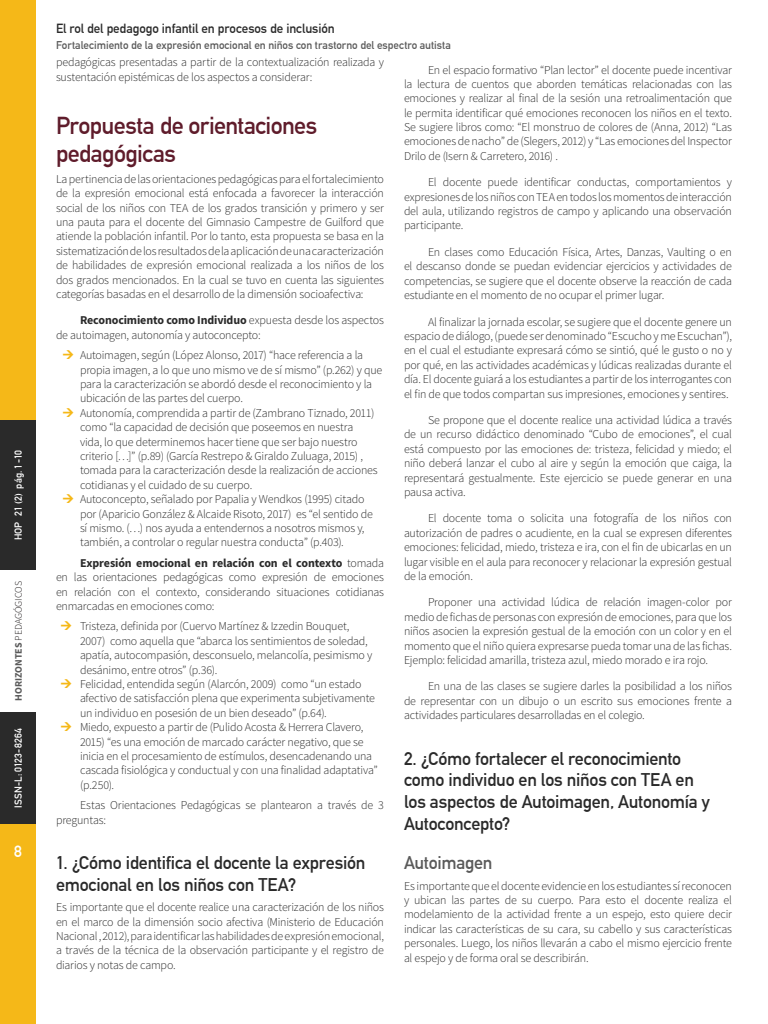
<style>
.page{position:relative;width:768px;height:1024px;background:#fff}
.page>*{position:absolute;margin:0;border:0;box-sizing:border-box;transform-origin:0 0}
.t1{font:700 24px/28.8px "DIN Alternate";letter-spacing:-.025em;color:#5f1c2b}
.t2{font:700 18px/21.6px "DIN Alternate";letter-spacing:-.015em;color:#2a2a2a}
.t3{font:700 18px "DIN Alternate";letter-spacing:-.015em;color:#5a5a5a}
.t4{font:700 16px "DIN Alternate";color:#fff}
.t5{font:700 13px "DIN Alternate";letter-spacing:-.005em;color:#2a2a2a}
.t6{font:300 12px/14.4px "Source Sans Pro";letter-spacing:-.015em;color:#2a2a2a;text-align:justify}
.t7{font:700 11.1px "DIN Alternate";color:#5a5a5a}
.t8{font:700 10px "DIN Alternate";color:#fff}
.t9{font:300 10px "Source Sans Pro";letter-spacing:-.015em;color:#231f20}
.s1{font-weight:700;color:#5a5a5a}
.s2{font-weight:700}
</style>
<div class="page">
<div style="left:0;top:712px;width:36px;height:312px;background:#f5b818"></div>
<div style="left:0;top:0;width:36px;height:570px;background:#f5b818"></div>
<div style="left:0;top:420px;width:36px;height:150px;background:#2a2a2a"></div>
<div style="left:0;top:712px;width:36px;height:112px;background:#2a2a2a"></div>
<p class="t8" style="left:11px;top:540px;width:92px;rotate:-90deg">HOP 21 (2) pág. 1-10</p>
<p class="t9" style="left:12px;top:701px;width:121px;rotate:-90deg"><span class="s1">HORIZONTES</span> PEDAGÓGICOS</p>
<p class="t8" style="left:11px;top:808px;width:81px;rotate:-90deg">ISSN-L: 0123-8264</p>
<h3 class="t4" style="left:14px;top:839px;width:9px">8</h3>
<p class="t5" style="left:56px;top:19px;width:280px">El rol del pedagogo infantil en procesos de inclusión</p>
<p class="t7" style="left:56px;top:36px;width:397px">Fortalecimiento de la expresión emocional en niños con trastorno del espectro autista</p>
<p class="t6" style="left:56px;top:55px;width:330px">pedagógicas presentadas a partir de la contextualización realizada y sustentación epistémicas de los aspectos a considerar:</p>
<h1 class="t1" style="left:56px;top:109px;width:263px">Propuesta de orientaciones pedagógicas</h1>
<p class="t6" style="left:56px;top:172px;width:330px">La pertinencia de las orientaciones pedagógicas para el fortalecimiento de la expresión emocional está enfocada a favorecer la interacción social de los niños con TEA de los grados transición y primero y ser una pauta para el docente del Gimnasio Campestre de Guilford que atiende la población infantil. Por lo tanto, esta propuesta se basa en la sistematización de los resultados de la aplicación de una caracterización de habilidades de expresión emocional realizada a los niños de los dos grados mencionados. En la cual se tuvo en cuenta las siguientes categorías basadas en el desarrollo de la dimensión socioafectiva:</p>
<p class="t6" style="left:56px;top:313px;width:329px;text-indent:24px"><span class="s2">Reconocimiento como Individuo</span> expuesta desde los aspectos de autoimagen, autonomía y autoconcepto:</p>
<p class="t6" style="left:80px;top:348px;width:304px;text-align:left">Autoimagen, según (López Alonso, 2017) “hace referencia a la propia imagen, a lo que uno mismo ve de sí mismo” (p.262) y que para la caracterización se abordó desde el reconocimiento y la ubicación de las partes del cuerpo.<br>Autonomía, comprendida a partir de (Zambrano Tiznado, 2011) como “la capacidad de decisión que poseemos en nuestra<br>vida, lo que determinemos hacer tiene que ser bajo nuestro criterio […]” (p.89) (García Restrepo &amp; Giraldo Zuluaga, 2015) , tomada para la caracterización desde la realización de acciones cotidianas y el cuidado de su cuerpo.<br>Autoconcepto, señalado por Papalia y Wendkos (1995) citado por (Aparicio González &amp; Alcaide Risoto, 2017) es “el sentido de sí mismo. (…) nos ayuda a entendernos a nosotros mismos y, también, a controlar o regular nuestra conducta” (p.403).</p>
<p class="t6" style="left:56px;top:556px;width:330px;text-indent:24px"><span class="s2">Expresión emocional en relación con el contexto</span> tomada en las orientaciones pedagógicas como expresión de emociones en relación con el contexto, considerando situaciones cotidianas enmarcadas en emociones como:</p>
<p class="t6" style="left:80px;top:619px;width:299px;text-align:left">Tristeza, definida por (Cuervo Martínez &amp; Izzedin Bouquet, 2007) como aquella que “abarca los sentimientos de soledad, apatía, autocompasión, desconsuelo, melancolía, pesimismo y desánimo, entre otros” (p.36).<br>Felicidad, entendida según (Alarcón, 2009) como “un estado afectivo de satisfacción plena que experimenta subjetivamente un individuo en posesión de un bien deseado” (p.64).<br>Miedo, expuesto a partir de (Pulido Acosta &amp; Herrera Clavero, 2015) “es una emoción de marcado carácter negativo, que se inicia en el procesamiento de estímulos, desencadenando una cascada fisiológica y conductual y con una finalidad adaptativa” (p.250).</p>
<p class="t6" style="left:56px;top:798px;width:329px;text-indent:24px">Estas Orientaciones Pedagógicas se plantearon a través de 3 preguntas:</p>
<h2 class="t2" style="left:56px;top:851px;width:311px">1. ¿Cómo identifica el docente la expresión emocional en los niños con TEA?</h2>
<p class="t6" style="left:56px;top:900px;width:330px">Es importante que el docente realice una caracterización de los niños en el marco de la dimensión socio afectiva (Ministerio de Educación Nacional , 2012), para identificar las habilidades de expresión emocional, a través de la técnica de la observación participante y el registro de diarios y notas de campo.</p>
<p class="t6" style="left:404px;top:62px;width:330px;text-indent:24px">En el espacio formativo “Plan lector” el docente puede incentivar la lectura de cuentos que aborden temáticas relacionadas con las emociones y realizar al final de la sesión una retroalimentación que le permita identificar qué emociones reconocen los niños en el texto.<br>Se sugiere libros como: “El monstruo de colores de (Anna, 2012) “Las emociones de nacho” de (Slegers, 2012) y “Las emociones del Inspector Drilo de (Isern &amp; Carretero, 2016) .</p>
<p class="t6" style="left:404px;top:175px;width:330px;text-indent:24px">El docente puede identificar conductas, comportamientos y expresiones de los niños con TEA en todos los momentos de interacción del aula, utilizando registros de campo y aplicando una observación participante.</p>
<p class="t6" style="left:404px;top:245px;width:329px;text-indent:24px">En clases como Educación Física, Artes, Danzas, Vaulting o en el descanso donde se puedan evidenciar ejercicios y actividades de competencias, se sugiere que el docente observe la reacción de cada estudiante en el momento de no ocupar el primer lugar.</p>
<p class="t6" style="left:404px;top:314px;width:330px;text-indent:24px">Al finalizar la jornada escolar, se sugiere que el docente genere un espacio de diálogo, (puede ser denominado “Escucho y me Escuchan”), en el cual el estudiante expresará cómo se sintió, qué le gusto o no y por qué, en las actividades académicas y lúdicas realizadas durante el día. El docente guiará a los estudiantes a partir de los interrogantes con el fin de que todos compartan sus impresiones, emociones y sentires.</p>
<p class="t6" style="left:404px;top:413px;width:330px;text-indent:24px">Se propone que el docente realice una actividad lúdica a través de un recurso didáctico denominado “Cubo de emociones”, el cual está compuesto por las emociones de: tristeza, felicidad y miedo; el niño deberá lanzar el cubo al aire y según la emoción que caiga, la representará gestualmente. Este ejercicio se puede generar en una pausa activa.</p>
<p class="t6" style="left:404px;top:511px;width:330px;text-indent:24px">El docente toma o solicita una fotografía de los niños con autorización de padres o acudiente, en la cual se expresen diferentes emociones: felicidad, miedo, tristeza e ira, con el fin de ubicarlas en un lugar visible en el aula para reconocer y relacionar la expresión gestual de la emoción.</p>
<p class="t6" style="left:404px;top:595px;width:330px;text-indent:24px">Proponer una actividad lúdica de relación imagen-color por medio de fichas de personas con expresión de emociones, para que los niños asocien la expresión gestual de la emoción con un color y en el momento que el niño quiera expresarse pueda tomar una de las fichas.<br>Ejemplo: felicidad amarilla, tristeza azul, miedo morado e ira rojo.</p>
<p class="t6" style="left:404px;top:679px;width:330px;text-indent:24px">En una de las clases se sugiere darles la posibilidad a los niños de representar con un dibujo o un escrito sus emociones frente a actividades particulares desarrolladas en el colegio.</p>
<h2 class="t2" style="left:404px;top:746px;width:307px">2. ¿Cómo fortalecer el reconocimiento como individuo en los niños con TEA en los aspectos de Autoimagen, Autonomía y<br>Autoconcepto?</h2>
<h2 class="t3" style="left:404px;top:849px;width:90px">Autoimagen</h2>
<p class="t6" style="left:404px;top:878px;width:330px">Es importante que el docente evidencie en los estudiantes sí reconocen y ubican las partes de su cuerpo. Para esto el docente realiza el modelamiento de la actividad frente a un espejo, esto quiere decir indicar las características de su cara, su cabello y sus características personales. Luego, los niños llevarán a cabo el mismo ejercicio frente al espejo y de forma oral se describirán.</p>
</div>
